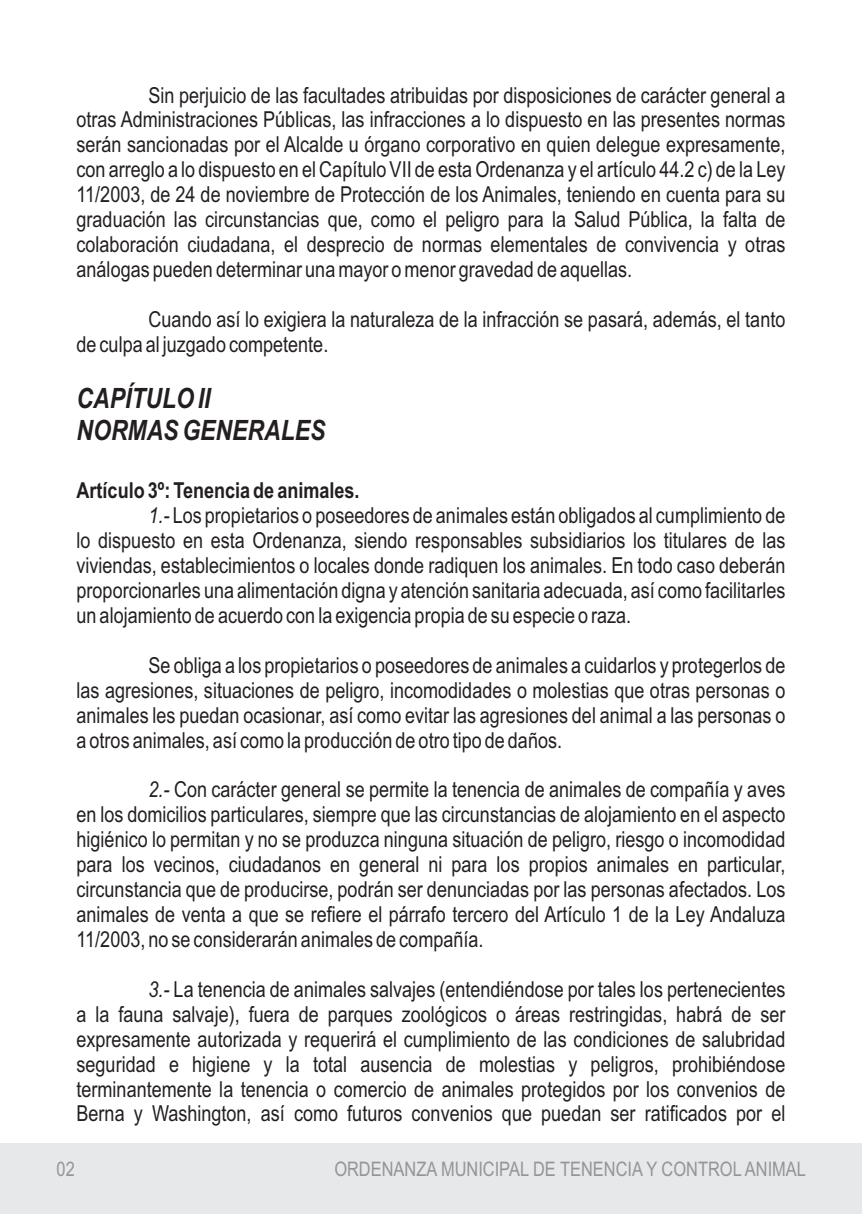
<style>
.page{position:relative;width:862px;height:1214px;background:#fff}
.page>*{position:absolute;margin:0;border:0;box-sizing:border-box;transform-origin:0 0}
.t1{font:italic 700 28px/32.2px "Arial Narrow";color:#231f20}
.t2{font:22px/25px "Arial Narrow";color:#231f20;text-align:justify}
.t3{font:700 22px "Arial Narrow";color:#231f20}
.t4{font:20px "Arial Narrow";color:#939598}
.s1{font-style:italic}
</style>
<div class="page">
<div style="left:0;top:1142px;width:862px;height:71px;background:#e7e8e9"></div>
<p class="t2" style="left:77px;top:84px;width:710px;text-indent:72px">Sin perjuicio de las facultades atribuidas por disposiciones de carácter general a otras Administraciones Públicas, las infracciones a lo dispuesto en las presentes normas serán sancionadas por el Alcalde u órgano corporativo en quien delegue expresamente, con arreglo a lo dispuesto en el Capítulo VII de esta Ordenanza y el artículo 44.2 c) de la Ley 11/2003, de 24 de noviembre de Protección de los Animales, teniendo en cuenta para su graduación las circunstancias que, como el peligro para la Salud Pública, la falta de colaboración ciudadana, el desprecio de normas elementales de convivencia y otras análogas pueden determinar una mayor o menor gravedad de aquellas.</p>
<p class="t2" style="left:77px;top:309px;width:710px;text-indent:72px">Cuando así lo exigiera la naturaleza de la infracción se pasará, además, el tanto de culpa al juzgado competente.</p>
<p class="t1" style="left:77px;top:382px;width:250px">CAPÍTULO II<br>NORMAS GENERALES</p>
<p class="t3" style="left:77px;top:482px;width:284px">Artículo 3º: Tenencia de animales.</p>
<p class="t2" style="left:77px;top:505px;width:710px;text-indent:72px"><span class="s1">1.-</span>Los propietarios o poseedores de animales están obligados al cumplimiento de lo dispuesto en esta Ordenanza, siendo responsables subsidiarios los titulares de las viviendas, establecimientos o locales donde radiquen los animales. En todo caso deberán proporcionarles una alimentación digna y atención sanitaria adecuada, así como facilitarles un alojamiento de acuerdo con la exigencia propia de su especie o raza.</p>
<p class="t2" style="left:77px;top:654px;width:710px;text-indent:72px">Se obliga a los propietarios o poseedores de animales a cuidarlos y protegerlos de las agresiones, situaciones de peligro, incomodidades o molestias que otras personas o animales les puedan ocasionar, así como evitar las agresiones del animal a las personas o a otros animales, así como la producción de otro tipo de daños.</p>
<p class="t2" style="left:77px;top:779px;width:710px;text-indent:72px"><span class="s1">2.-</span> Con carácter general se permite la tenencia de animales de compañía y aves en los domicilios particulares, siempre que las circunstancias de alojamiento en el aspecto higiénico lo permitan y no se produzca ninguna situación de peligro, riesgo o incomodidad para los vecinos, ciudadanos en general ni para los propios animales en particular, circunstancia que de producirse, podrán ser denunciadas por las personas afectados. Los animales de venta a que se refiere el párrafo tercero del Artículo 1 de la Ley Andaluza 11/2003, no se considerarán animales de compañía.</p>
<p class="t2" style="left:77px;top:978px;width:710px;text-indent:72px"><span class="s1">3.-</span> La tenencia de animales salvajes (entendiéndose por tales los pertenecientes a la fauna salvaje), fuera de parques zoológicos o áreas restringidas, habrá de ser expresamente autorizada y requerirá el cumplimiento de las condiciones de salubridad seguridad e higiene y la total ausencia de molestias y peligros, prohibiéndose terminantemente la tenencia o comercio de animales protegidos por los convenios de Berna y Washington, así como futuros convenios que puedan ser ratificados por el</p>
<p class="t4" style="left:57px;top:1161px;width:20px">02</p>
<p class="t4" style="left:334px;top:1161px;width:473px">ORDENANZA MUNICIPAL DE TENENCIA Y CONTROL ANIMAL</p>
</div>
